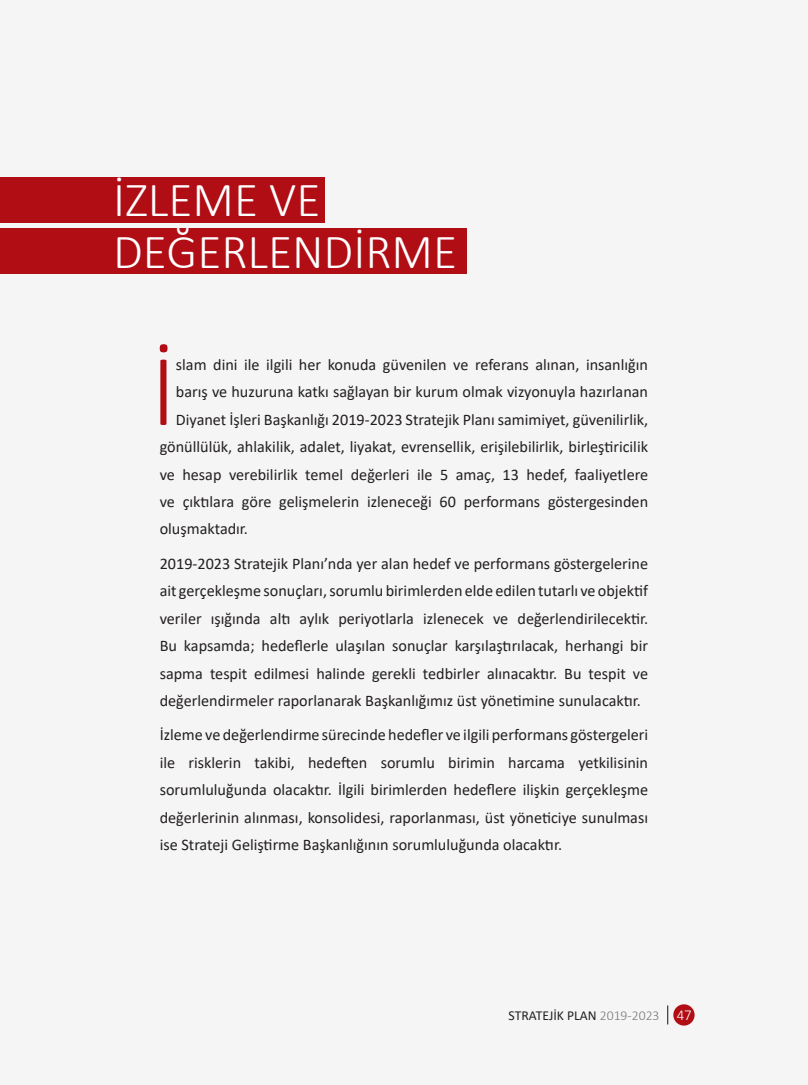
<style>
.page{position:relative;width:808px;height:1085px;background:#fff}
.page>*{position:absolute;margin:0;border:0;box-sizing:border-box;transform-origin:0 0}
.Paragraph_Style_1{font:300 102.5px "Calibri";color:#b00d15}
.Başlık_1{font:300 49.12px "Calibri";color:#fff}
.Paragraph_Style_1-2{font:16.25px/27.4px "Calibri";color:#231f20;text-align:justify}
.t1{font:13.75px "Calibri";color:#231f20}
.s1{font-weight:300;color:#76787b}
.s2{font-weight:300;font-size:15px;color:#fff}
</style>
<div class="page">
<div style="left:0;top:0;width:808px;height:1084px;background:#f5f5f6"></div>
<svg style="left:667px;top:1005px;width:1px;height:19px"></svg>
<div style="left:673px;top:1004px;width:21px;height:21px;background:#b00d15;border-radius:50%"></div>
<div style="left:0;top:177px;width:324px;height:45px;background:#b00d15"></div>
<div style="left:0;top:228px;width:466px;height:45px;background:#b00d15"></div>
<p class="Başlık_1" style="left:113px;top:169px;width:209px">İZLEME VE</p>
<p class="Başlık_1" style="left:113px;top:221px;width:346px">DEĞERLENDİRME</p>
<p class="Paragraph_Style_1" style="left:151px;top:327px;width:27px">İ</p>
<p class="Paragraph_Style_1-2" style="left:176px;top:350px;width:474px">slam dini ile ilgili her konuda güvenilen ve referans alınan, insanlığın</p>
<p class="Paragraph_Style_1-2" style="left:176px;top:378px;width:474px">barış ve huzuruna katkı sağlayan bir kurum olmak vizyonuyla hazırlanan</p>
<p class="Paragraph_Style_1-2" style="left:176px;top:405px;width:474px">Diyanet İşleri Başkanlığı 2019-2023 Stratejik Planı samimiyet, güvenilirlik,</p>
<p class="Paragraph_Style_1-2" style="left:160px;top:432px;width:490px">gönüllülük, ahlakilik, adalet, liyakat, evrensellik, erişilebilirlik, birleştiricilik</p>
<p class="Paragraph_Style_1-2" style="left:160px;top:460px;width:490px">ve hesap verebilirlik temel değerleri ile 5 amaç, 13 hedef, faaliyetlere</p>
<p class="Paragraph_Style_1-2" style="left:160px;top:487px;width:490px">ve çıktılara göre gelişmelerin izleneceği 60 performans göstergesinden</p>
<p class="Paragraph_Style_1-2" style="left:160px;top:515px;width:90px">oluşmaktadır.</p>
<p class="Paragraph_Style_1-2" style="left:160px;top:549px;width:490px">2019-2023 Stratejik Planı’nda yer alan hedef ve performans göstergelerine ait gerçekleşme sonuçları, sorumlu birimlerden elde edilen tutarlı ve objektif veriler ışığında altı aylık periyotlarla izlenecek ve değerlendirilecektir.<br>Bu kapsamda; hedeflerle ulaşılan sonuçlar karşılaştırılacak, herhangi bir sapma tespit edilmesi halinde gerekli tedbirler alınacaktır. Bu tespit ve değerlendirmeler raporlanarak Başkanlığımız üst yönetimine sunulacaktır.</p>
<p class="Paragraph_Style_1-2" style="left:160px;top:720px;width:490px">İzleme ve değerlendirme sürecinde hedefler ve ilgili performans göstergeleri ile risklerin takibi, hedeften sorumlu birimin harcama yetkilisinin sorumluluğunda olacaktır. İlgili birimlerden hedeflere ilişkin gerçekleşme değerlerinin alınması, konsolidesi, raporlanması, üst yöneticiye sunulması ise Strateji Geliştirme Başkanlığının sorumluluğunda olacaktır.</p>
<p class="t1" style="left:508px;top:1005px;width:185px">STRATEJİK PLAN <span class="s1">2019-2023</span> <span class="s2">47</span></p>
</div>
